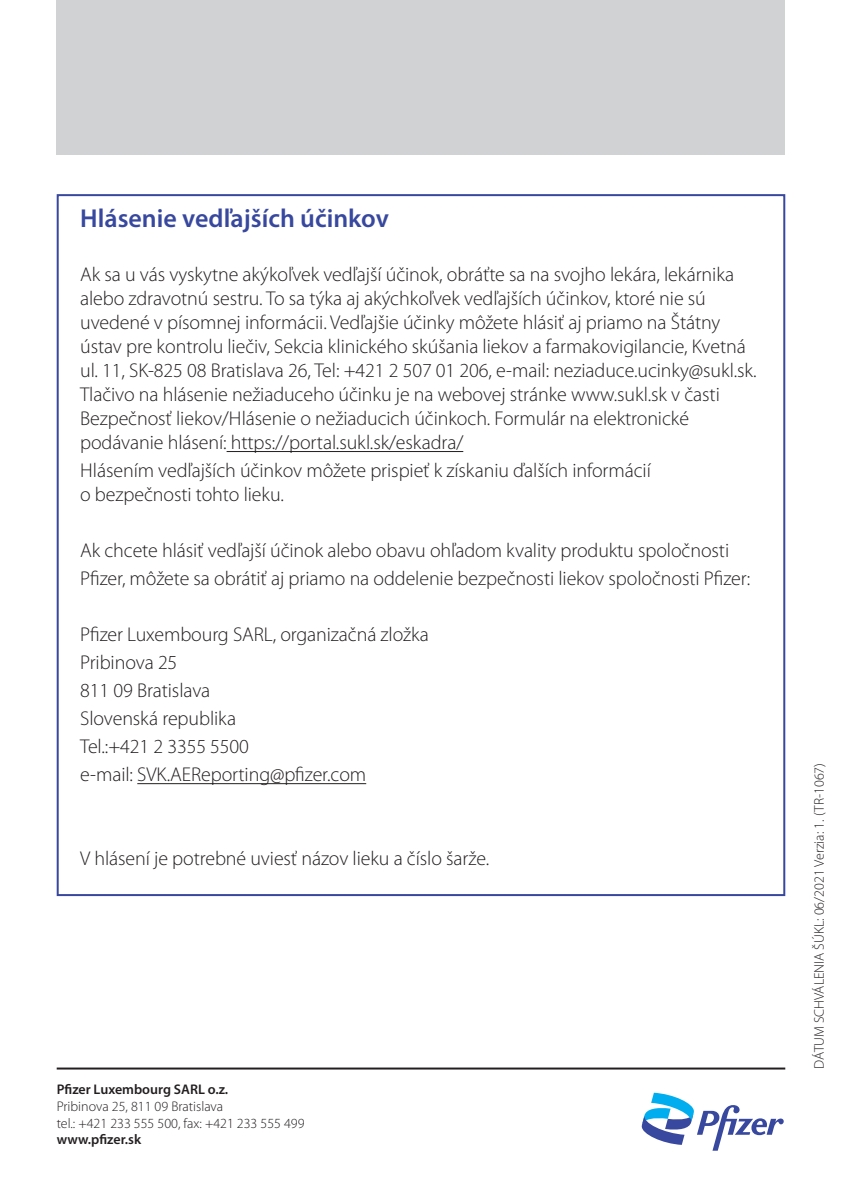
<style>
.page{position:relative;width:842px;height:1191px;background:#fff}
.page>*{position:absolute;margin:0;border:0;box-sizing:border-box;transform-origin:0 0}
.t1{font:600 26px "Myriad Pro";color:#37489e}
.t2{font:300 20px/24px "Myriad Pro";letter-spacing:-.005em;color:#231f20}
.t3{font:300 14px/16.8px "Myriad Pro";color:#231f20}
.t4{font:600 14px "Myriad Pro";color:#231f20}
</style>
<div class="page">
<hr style="left:57px;top:1067px;width:728px;height:2px;background:#231f20">
<div style="left:57px;top:0;width:728px;height:155px;background:#d1d2d4"></div>
<svg style="left:642px;top:1092px;width:142px;height:58px"></svg>
<hr style="left:227px;top:451px;width:236px;height:1px;background:#231f20">
<hr style="left:137px;top:783px;width:229px;height:1px;background:#231f20">
<h1 class="t1" style="left:80px;top:208px;width:310px">Hlásenie vedľajších účinkov</h1>
<p class="t2" style="left:80px;top:264px;width:678px">Ak sa u vás vyskytne akýkoľvek vedľajší účinok, obráťte sa na svojho lekára, lekárnika alebo zdravotnú sestru. To sa týka aj akýchkoľvek vedľajších účinkov, ktoré nie sú uvedené v písomnej informácii. Vedľajšie účinky môžete hlásiť aj priamo na Štátny ústav pre kontrolu liečiv, Sekcia klinického skúšania liekov a farmakovigilancie, Kvetná ul. 11, SK-825 08 Bratislava 26, Tel: +421 2 507 01 206, e-mail: neziaduce.ucinky@sukl.sk.<br>Tlačivo na hlásenie nežiaduceho účinku je na webovej stránke www.sukl.sk v časti Bezpečnosť liekov/Hlásenie o nežiaducich účinkoch. Formulár na elektronické podávanie hlásení: https://portal.sukl.sk/eskadra/</p>
<p class="t2" style="left:80px;top:460px;width:572px">Hlásením vedľajších účinkov môžete prispieť k získaniu ďalších informácií o bezpečnosti tohto lieku.</p>
<p class="t2" style="left:80px;top:538px;width:672px;line-height:28px">Ak chcete hlásiť vedľajší účinok alebo obavu ohľadom kvality produktu spoločnosti<br>Pfizer, môžete sa obrátiť aj priamo na oddelenie bezpečnosti liekov spoločnosti Pfizer:</p>
<p class="t2" style="left:80px;top:622px;width:350px;line-height:28px">Pfizer Luxembourg SARL, organizačná zložka<br>Pribinova 25<br>811 09 Bratislava<br>Slovenská republika<br>Tel.:+421 2 3355 5500<br>e-mail: SVK.AEReporting@pfizer.com</p>
<p class="t2" style="left:80px;top:848px;width:411px">V hlásení je potrebné uviesť názov lieku a číslo šarže.</p>
<p class="t4" style="left:57px;top:1084px;width:173px">Pfizer Luxembourg SARL o.z.</p>
<p class="t3" style="left:57px;top:1098px;width:249px">Pribinova 25, 811 09 Bratislava<br>tel.: +421 233 555 500, fax: +421 233 555 499</p>
<p class="t4" style="left:57px;top:1134px;width:86px">www.pfizer.sk</p>
<p class="t3" style="left:812px;top:1068px;width:307px;rotate:-90deg">DÁTUM SCHVÁLENIA ŠÚKL: 06/2021 Verzia: 1. (TR-1067)</p>
</div>
